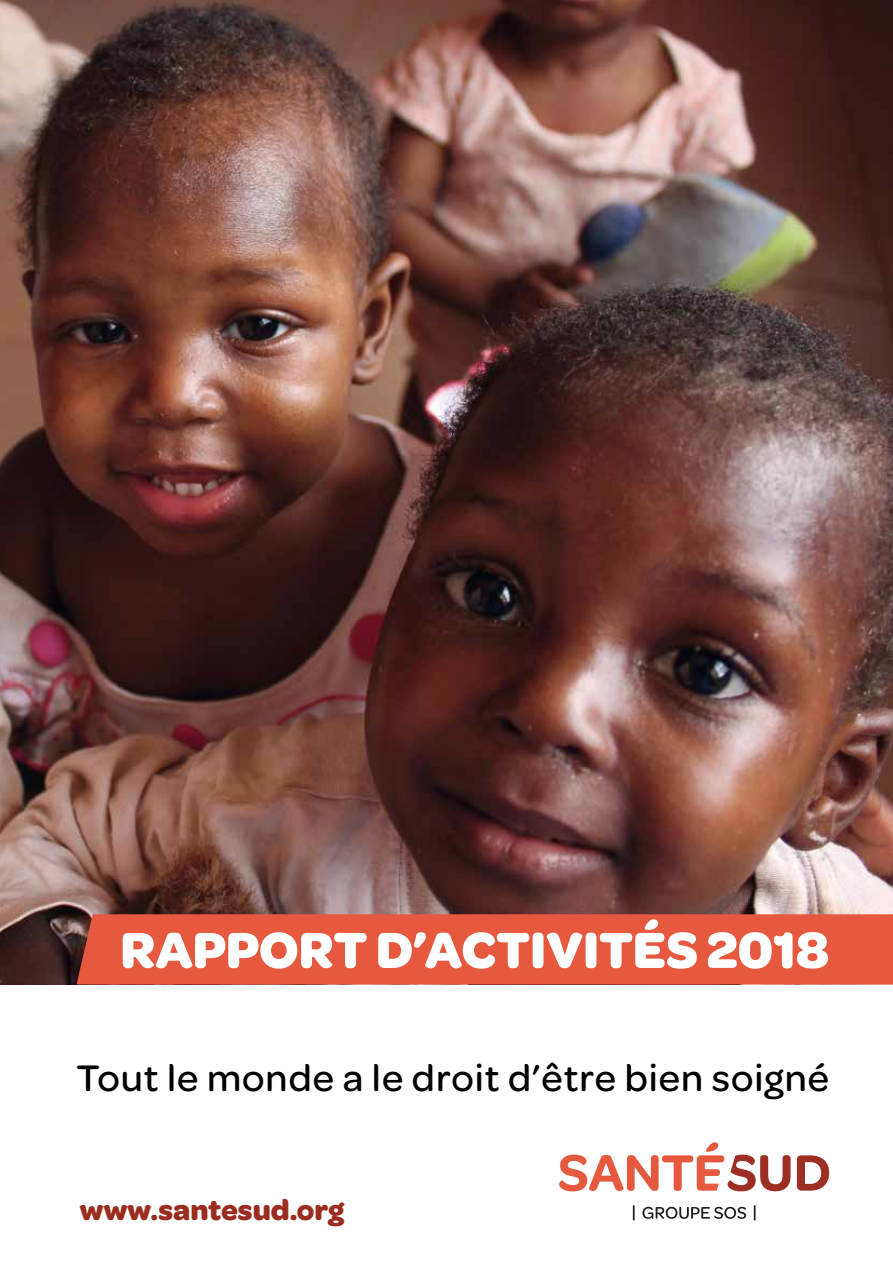
<style>
.page{position:relative;width:893px;height:1263px;background:#fff}
.page>*{position:absolute;margin:0;border:0;box-sizing:border-box;transform-origin:0 0}
.t1{font:700 54.15px "Omnes";color:#fff}
.t2{font:500 39.45px "Omnes";letter-spacing:.025em;color:#000}
.t3{font:700 30px "Omnes";color:#9b2c20}
</style>
<div class="page">
<img style="left:0;top:0;width:893px;height:984px">
<svg style="left:797px;top:1155px;width:32px;height:36px"></svg>
<svg style="left:559px;top:1142px;width:232px;height:49px"></svg>
<svg style="left:633px;top:1205px;width:2px;height:15px"></svg>
<svg style="left:642px;top:1207px;width:104px;height:12px"></svg>
<svg style="left:754px;top:1205px;width:2px;height:15px"></svg>
<div style="left:77px;top:914px;width:816px;height:70px;background:#e6593f"></div>
<h1 class="t1" style="left:120px;top:910px;width:711px">RAPPORT D’ACTIVITÉS 2018</h1>
<p class="t2" style="left:77px;top:1050px;width:754px">Tout le monde a le droit d’être bien soigné</p>
<p class="t3" style="left:79px;top:1188px;width:267px">www.santesud.org</p>
</div>
